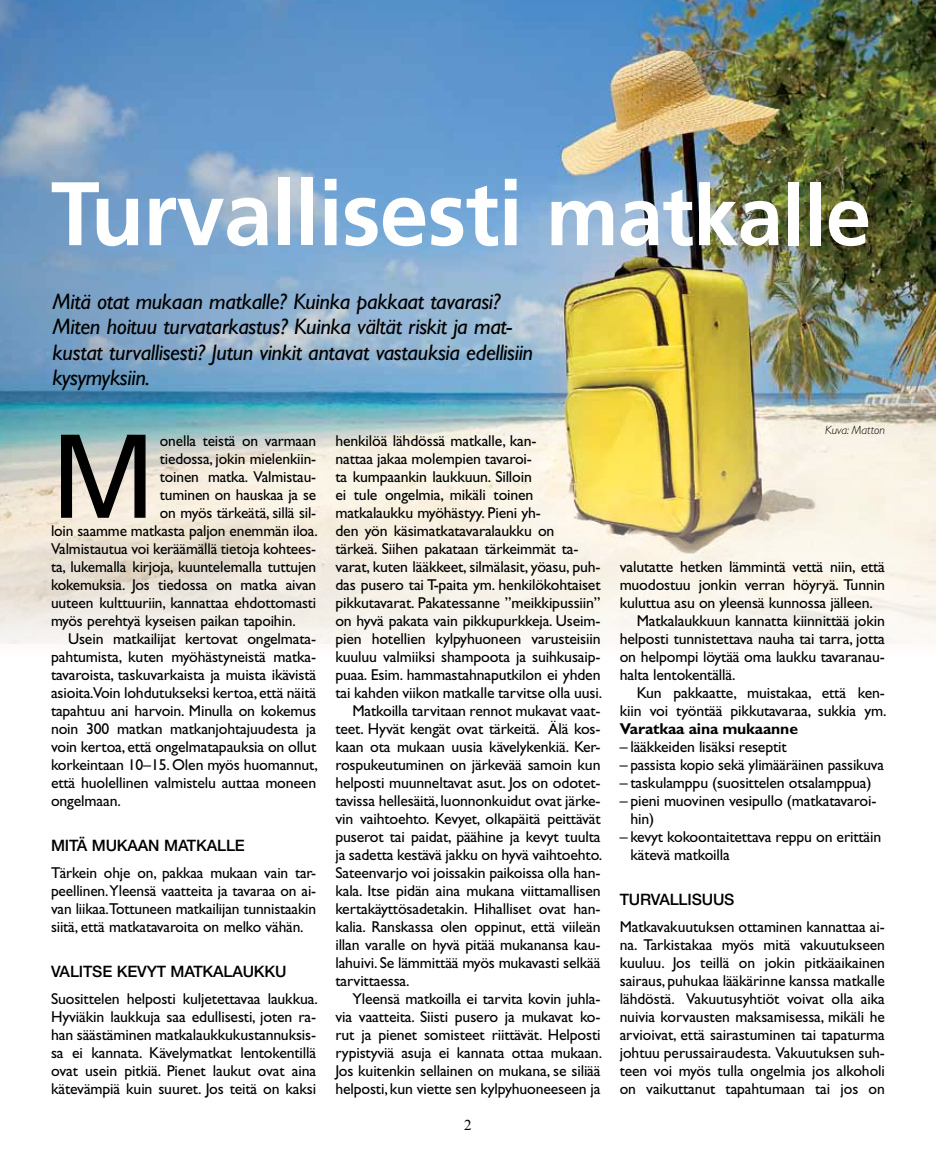
<style>
.page{position:relative;width:936px;height:1170px;background:#fff}
.page>*{position:absolute;margin:0;border:0;box-sizing:border-box;transform-origin:0 0}
.t1{font:118.95px "Frutiger LT Std";color:#000;scale:.93 1}
.t2{font:700 90px "Frutiger LT Std";letter-spacing:-.01em;color:#fff}
.t3{font:italic 22.5px/25.5px "Gill Sans Std";letter-spacing:-.015em;color:#000}
.t4{font:15.75px/18px "Gill Sans Std";letter-spacing:-.01em;color:#000;text-align:justify}
.t5{font:500 15.75px "Helvetica Neue LT Std";letter-spacing:-.01em;color:#000}
.t6{font:700 15.75px "Gill Sans Std";letter-spacing:-.01em;color:#000}
.t7{font:15px "Times New Roman";color:#000}
.t8{font:italic 300 12px "Gill Sans Std";color:#000}
.s1{font-size:84px}
</style>
<div class="page">
<img style="left:0;top:0;width:935px;height:643px">
<h2 class="t2" style="left:51px;top:161px;width:821px">Turvallisesti <span class="s1">matkalle</span></h2>
<h3 class="t3" style="left:53px;top:288px;width:482px">Mitä otat mukaan matkalle? Kuinka pakkaat tavarasi?<br>Miten hoituu turvatarkastus? Kuinka vältät riskit ja mat&shy;kustat turvallisesti? Jutun vinkit antavat vastauksia edellisiin kysymyksiin.</h3>
<h1 class="t1" style="left:51px;top:406px;width:114px">M</h1>
<p class="t4" style="left:160px;top:431px;width:158px">onella teistä on varmaan</p>
<p class="t4" style="left:160px;top:449px;width:158px">tiedossa, jokin mielenkiin-</p>
<p class="t4" style="left:160px;top:467px;width:158px">toinen matka. Valmistau-</p>
<p class="t4" style="left:160px;top:485px;width:158px">tuminen on hauskaa ja se</p>
<p class="t4" style="left:160px;top:503px;width:158px">on myös tärkeätä, sillä sil-</p>
<p class="t4" style="left:51px;top:521px;width:268px">loin saamme matkasta paljon enemmän iloa.</p>
<p class="t4" style="left:51px;top:539px;width:267px">Valmistautua voi keräämällä tietoja kohtees-</p>
<p class="t4" style="left:51px;top:557px;width:267px">ta, lukemalla kirjoja, kuuntelemalla tuttujen</p>
<p class="t4" style="left:51px;top:575px;width:267px">kokemuksia. Jos tiedossa on matka aivan</p>
<p class="t4" style="left:51px;top:593px;width:267px">uuteen kulttuuriin, kannattaa ehdottomasti</p>
<p class="t4" style="left:51px;top:611px;width:246px">myös perehtyä kyseisen paikan tapoihin.</p>
<p class="t4" style="left:68px;top:629px;width:250px">Usein matkailijat kertovat ongelmata-</p>
<p class="t4" style="left:51px;top:647px;width:267px">pahtumista, kuten myöhästyneistä matka-</p>
<p class="t4" style="left:51px;top:665px;width:267px">tavaroista, taskuvarkaista ja muista ikävistä</p>
<p class="t4" style="left:51px;top:683px;width:267px">asioita.Voin lohdutukseksi kertoa, että näitä</p>
<p class="t4" style="left:51px;top:701px;width:267px">tapahtuu ani harvoin. Minulla on kokemus</p>
<p class="t4" style="left:51px;top:719px;width:267px">noin 300 matkan matkanjohtajuudesta ja</p>
<p class="t4" style="left:51px;top:737px;width:267px">voin kertoa, että ongelmatapauksia on ollut</p>
<p class="t4" style="left:51px;top:755px;width:268px">korkeintaan 10–15. Olen myös huomannut,</p>
<p class="t4" style="left:51px;top:773px;width:267px">että huolellinen valmistelu auttaa moneen</p>
<p class="t4" style="left:51px;top:791px;width:71px">ongelmaan.</p>
<p class="t5" style="left:51px;top:835px;width:195px">MITÄ MUKAAN MATKALLE</p>
<p class="t4" style="left:51px;top:863px;width:267px">Tärkein ohje on, pakkaa mukaan vain tar&shy;peellinen. Yleensä vaatteita ja tavaraa on ai&shy;van liikaa.Tottuneen matkailijan tunnistaakin siitä, että matkatavaroita on melko vähän.</p>
<p class="t5" style="left:51px;top:961px;width:237px">VALITSE KEVYT MATKALAUKKU</p>
<p class="t4" style="left:51px;top:989px;width:268px">Suosittelen helposti kuljetettavaa laukkua.<br>Hyviäkin laukkuja saa edullisesti, joten ra&shy;han säästäminen matkalaukkukustannuksis&shy;sa ei kannata. Kävelymatkat lentokentillä ovat usein pitkiä. Pienet laukut ovat aina kätevämpiä kuin suuret. Jos teitä on kaksi</p>
<p class="t4" style="left:335px;top:431px;width:203px">henkilöä lähdössä matkalle, kan-</p>
<p class="t4" style="left:335px;top:449px;width:198px">nattaa jakaa molempien tavaroi-</p>
<p class="t4" style="left:335px;top:467px;width:198px">ta kumpaankin laukkuun. Silloin</p>
<p class="t4" style="left:335px;top:485px;width:199px">ei tule ongelmia, mikäli toinen</p>
<p class="t4" style="left:335px;top:503px;width:207px">matkalaukku myöhästyy. Pieni yh-</p>
<p class="t4" style="left:335px;top:521px;width:220px">den yön käsimatkatavaralaukku on</p>
<p class="t4" style="left:335px;top:539px;width:245px">tärkeä. Siihen pakataan tärkeimmät ta-</p>
<p class="t4" style="left:335px;top:557px;width:267px">varat, kuten lääkkeet, silmälasit, yöasu, puh-</p>
<p class="t4" style="left:335px;top:575px;width:267px">das pusero tai T-paita ym. henkilökohtaiset</p>
<p class="t4" style="left:335px;top:593px;width:267px">pikkutavarat. Pakatessanne ”meikkipussiin”</p>
<p class="t4" style="left:335px;top:611px;width:267px">on hyvä pakata vain pikkupurkkeja. Useim-</p>
<p class="t4" style="left:335px;top:629px;width:267px">pien hotellien kylpyhuoneen varusteisiin</p>
<p class="t4" style="left:335px;top:647px;width:267px">kuuluu valmiiksi shampoota ja suihkusaip-</p>
<p class="t4" style="left:335px;top:665px;width:267px">puaa. Esim. hammastahnaputkilon ei yhden</p>
<p class="t4" style="left:335px;top:683px;width:268px">tai kahden viikon matkalle tarvitse olla uusi.</p>
<p class="t4" style="left:352px;top:701px;width:250px">Matkoilla tarvitaan rennot mukavat vaat-</p>
<p class="t4" style="left:335px;top:719px;width:267px">teet. Hyvät kengät ovat tärkeitä. Älä kos-</p>
<p class="t4" style="left:335px;top:737px;width:267px">kaan ota mukaan uusia kävelykenkiä. Ker-</p>
<p class="t4" style="left:335px;top:755px;width:267px">rospukeutuminen on järkevää samoin kun</p>
<p class="t4" style="left:335px;top:773px;width:267px">helposti muunneltavat asut. Jos on odotet-</p>
<p class="t4" style="left:335px;top:791px;width:267px">tavissa hellesäitä, luonnonkuidut ovat järke-</p>
<p class="t4" style="left:335px;top:809px;width:267px">vin vaihtoehto. Kevyet, olkapäitä peittävät</p>
<p class="t4" style="left:335px;top:827px;width:267px">puserot tai paidat, päähine ja kevyt tuulta</p>
<p class="t4" style="left:335px;top:845px;width:268px">ja sadetta kestävä jakku on hyvä vaihtoehto.</p>
<p class="t4" style="left:335px;top:863px;width:267px">Sateenvarjo voi joissakin paikoissa olla han-</p>
<p class="t4" style="left:335px;top:881px;width:267px">kala. Itse pidän aina mukana viittamallisen</p>
<p class="t4" style="left:335px;top:899px;width:267px">kertakäyttösadetakin. Hihalliset ovat han-</p>
<p class="t4" style="left:335px;top:917px;width:267px">kalia. Ranskassa olen oppinut, että viileän</p>
<p class="t4" style="left:335px;top:935px;width:267px">illan varalle on hyvä pitää mukanansa kau-</p>
<p class="t4" style="left:335px;top:953px;width:267px">lahuivi. Se lämmittää myös mukavasti selkää</p>
<p class="t4" style="left:335px;top:971px;width:76px">tarvittaessa.</p>
<p class="t4" style="left:352px;top:989px;width:250px">Yleensä matkoilla ei tarvita kovin juhla-</p>
<p class="t4" style="left:335px;top:1007px;width:267px">via vaatteita. Siisti pusero ja mukavat ko-</p>
<p class="t4" style="left:335px;top:1025px;width:267px">rut ja pienet somisteet riittävät. Helposti</p>
<p class="t4" style="left:335px;top:1043px;width:268px">rypistyviä asuja ei kannata ottaa mukaan.</p>
<p class="t4" style="left:335px;top:1061px;width:267px">Jos kuitenkin sellainen on mukana, se siliää</p>
<p class="t4" style="left:335px;top:1079px;width:267px">helposti, kun viette sen kylpyhuoneeseen ja</p>
<p class="t7" style="left:464px;top:1115px;width:9px">2</p>
<p class="t8" style="left:825px;top:423px;width:61px">Kuva: Matton</p>
<p class="t4" style="left:619px;top:557px;width:267px">valutatte hetken lämmintä vettä niin, että</p>
<p class="t4" style="left:619px;top:575px;width:267px">muodostuu jonkin verran höyryä. Tunnin</p>
<p class="t4" style="left:619px;top:593px;width:254px">kuluttua asu on yleensä kunnossa jälleen.</p>
<p class="t4" style="left:636px;top:611px;width:250px">Matkalaukkuun kannatta kiinnittää jokin</p>
<p class="t4" style="left:619px;top:629px;width:267px">helposti tunnistettava nauha tai tarra, jotta</p>
<p class="t4" style="left:619px;top:647px;width:267px">on helpompi löytää oma laukku tavaranau-</p>
<p class="t4" style="left:619px;top:665px;width:117px">halta lentokentällä.</p>
<p class="t4" style="left:636px;top:683px;width:250px">Kun pakkaatte, muistakaa, että ken-</p>
<p class="t4" style="left:619px;top:701px;width:268px">kiin voi työntää pikkutavaraa, sukkia ym.</p>
<p class="t6" style="left:619px;top:719px;width:180px">Varatkaa aina mukaanne</p>
<p class="t4" style="left:619px;top:737px;width:168px">– lääkkeiden lisäksi reseptit</p>
<p class="t4" style="left:619px;top:755px;width:266px">– passista kopio sekä ylimääräinen passikuva</p>
<p class="t4" style="left:619px;top:773px;width:253px">– taskulamppu (suosittelen otsalamppua)</p>
<p class="t4" style="left:630px;top:791px;width:247px;text-indent:-11px">– pieni muovinen vesipullo (matkatavaroi&shy;hin)</p>
<p class="t4" style="left:630px;top:827px;width:252px;text-indent:-11px">– kevyt kokoontaitettava reppu on erittäin kätevä matkoilla</p>
<p class="t5" style="left:619px;top:889px;width:116px">TURVALLISUUS</p>
<p class="t4" style="left:619px;top:917px;width:267px">Matkavakuutuksen ottaminen kannattaa ai&shy;na. Tarkistakaa myös mitä vakuutukseen kuuluu. Jos teillä on jokin pitkäaikainen sairaus, puhukaa lääkärinne kanssa matkalle lähdöstä. Vakuutusyhtiöt voivat olla aika nuivia korvausten maksamisessa, mikäli he arvioivat, että sairastuminen tai tapaturma johtuu perussairaudesta. Vakuutuksen suh&shy;teen voi myös tulla ongelmia jos alkoholi on vaikuttanut tapahtumaan tai jos on</p>
</div>
